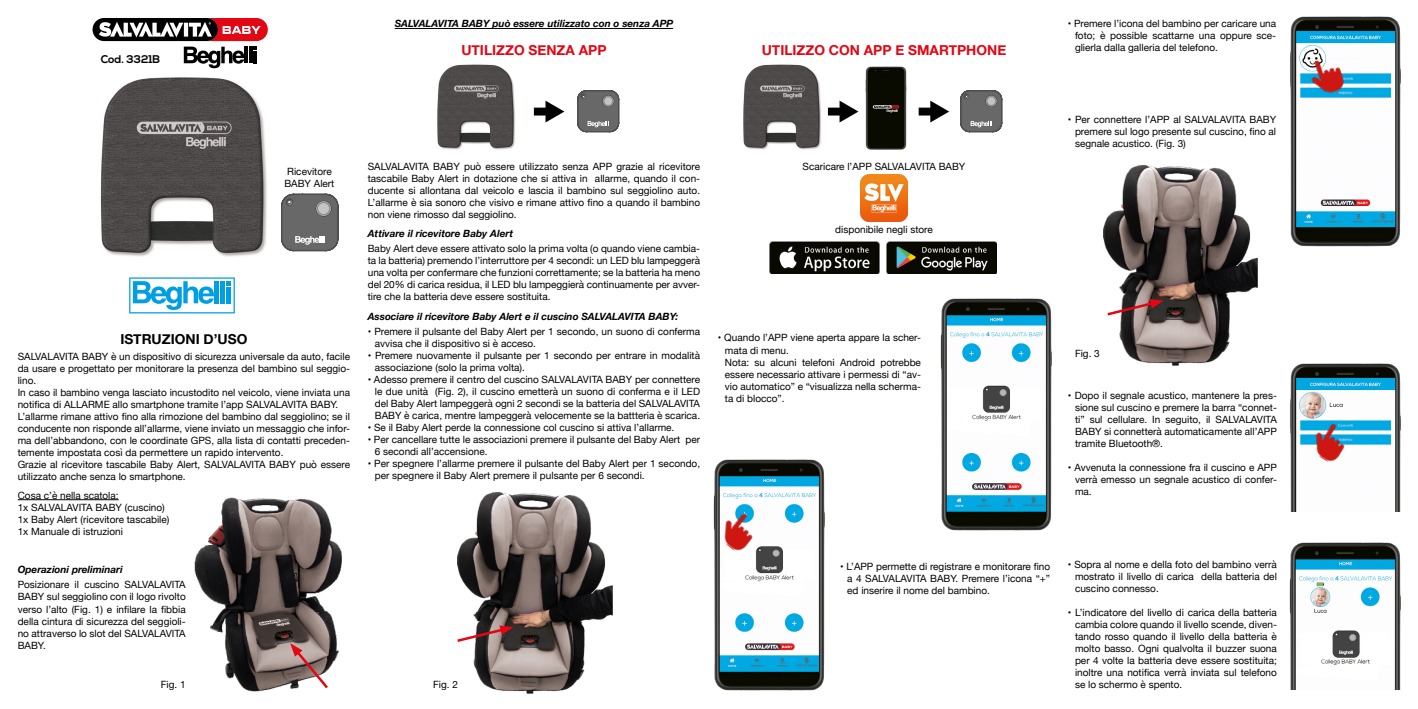
<style>
.page{position:relative;width:1418px;height:709px;background:#fff}
.page>*{position:absolute;margin:0;border:0;box-sizing:border-box;transform-origin:0 0}
.t1{font:700 13.75px "Helvetica Neue";color:#e30613}
.t2{font:700 13.75px "Helvetica Neue";color:#000}
.t3{font:700 11.12px "Nexa";color:#020203}
.t4{font:10px/12px "Helvetica Neue";color:#000;text-align:justify}
.t5{font:italic 700 10px "Helvetica Neue";color:#000}
</style>
<div class="page">
<hr style="left:18px;top:499px;width:101px;height:1px;background:#000">
<hr style="left:395px;top:28px;width:278px;height:1px;background:#000">
<img style="left:100px;top:77px;width:167px;height:180px">
<svg style="left:92px;top:18px;width:176px;height:50px"></svg>
<svg style="left:281px;top:194px;width:57px;height:57px;background:#747474"></svg>
<img style="left:194px;top:497px;width:148px;height:195px">
<svg style="left:129px;top:277px;width:106px;height:36px"></svg>
<svg style="left:290px;top:643px;width:40px;height:48px"></svg>
<img style="left:437px;top:64px;width:78px;height:86px">
<svg style="left:577px;top:90px;width:42px;height:42px;background:#727272"></svg>
<svg style="left:534px;top:101px;width:30px;height:21px"></svg>
<img style="left:743px;top:64px;width:78px;height:86px">
<svg style="left:960px;top:90px;width:41px;height:42px;background:#727272"></svg>
<svg style="left:918px;top:101px;width:31px;height:21px"></svg>
<svg style="left:828px;top:101px;width:30px;height:21px"></svg>
<img style="left:457px;top:492px;width:155px;height:202px">
<svg style="left:457px;top:625px;width:56px;height:18px"></svg>
<img style="left:1103px;top:165px;width:154px;height:201px">
<svg style="left:1104px;top:299px;width:59px;height:18px"></svg>
<img style="left:865px;top:66px;width:41px;height:83px">
<img style="left:769px;top:241px;width:110px;height:32px">
<img style="left:886px;top:241px;width:110px;height:32px">
<img style="left:860px;top:174px;width:47px;height:48px">
<img style="left:940px;top:298px;width:112px;height:233px">
<img style="left:1290px;top:16px;width:111px;height:231px">
<img style="left:1304px;top:50px;width:48px;height:48px">
<img style="left:713px;top:459px;width:112px;height:232px">
<img style="left:714px;top:505px;width:53px;height:53px">
<img style="left:1290px;top:363px;width:111px;height:148px">
<img style="left:1305px;top:416px;width:52px;height:52px">
<img style="left:1289px;top:542px;width:112px;height:147px">
<p class="t3" style="left:101px;top:53px;width:61px">Cod. 3321B</p>
<p class="t5" style="left:395px;top:16px;width:280px">SALVALAVITA BABY può essere utilizzato con o senza APP</p>
<h1 class="t1" style="left:461px;top:39px;width:147px">UTILIZZO SENZA APP</h1>
<h1 class="t1" style="left:761px;top:39px;width:246px">UTILIZZO CON APP E SMARTPHONE</h1>
<p class="t4" style="left:1075px;top:18px;width:203px;text-indent:-7px">• Premere l’icona del bambino per caricare una foto; è possible scattarne una oppure sce&shy;glierla dalla galleria del telefono.</p>
<p class="t4" style="left:284px;top:166px;width:51px">Ricevitore<br>BABY Alert</p>
<h1 class="t2" style="left:120px;top:328px;width:129px">ISTRUZIONI D’USO</h1>
<p class="t4" style="left:18px;top:350px;width:334px;text-align:left">SALVALAVITA BABY è un dispositivo di sicurezza universale da auto, facile da usare e progettato per monitorare la presenza del bambino sul seggio&shy;lino.<br>In caso il bambino venga lasciato incustodito nel veicolo, viene inviata una notifica di ALLARME allo smartphone tramite l’app SALVALAVITA BABY.<br>L’allarme rimane attivo fino alla rimozione del bambino dal seggiolino; se il conducente non risponde all’allarme, viene inviato un messaggio che infor&shy;ma dell’abbandono, con le coordinate GPS, alla lista di contatti preceden&shy;temente impostata così da permettere un rapido intervento.<br>Grazie al ricevitore tascabile Baby Alert, SALVALAVITA BABY può essere utilizzato anche senza lo smartphone.</p>
<p class="t4" style="left:18px;top:490px;width:153px;text-align:left">Cosa c’è nella scatola:<br>1x SALVALAVITA BABY (cuscino)<br>1x Baby Alert (ricevitore tascabile)<br>1x Manuale di istruzioni</p>
<p class="t5" style="left:18px;top:561px;width:106px">Operazioni preliminari</p>
<p class="t4" style="left:18px;top:579px;width:169px">Posizionare il cuscino SALVALAVITA BABY sul seggiolino con il logo rivolto verso l’alto (Fig. 1) e infilare la fibbia della cintura di sicurezza del seggioli&shy;no attraverso lo slot del SALVALAVITA BABY.</p>
<p class="t4" style="left:368px;top:161px;width:334px">SALVALAVITA BABY può essere utilizzato senza APP grazie al ricevitore tascabile Baby Alert in dotazione che si attiva in allarme, quando il con&shy;ducente si allontana dal veicolo e lascia il bambino sul seggiolino auto.<br>L’allarme è sia sonoro che visivo e rimane attivo fino a quando il bambino non viene rimosso dal seggiolino.</p>
<p class="t5" style="left:368px;top:225px;width:147px">Attivare il ricevitore Baby Alert</p>
<p class="t4" style="left:368px;top:243px;width:334px">Baby Alert deve essere attivato solo la prima volta (o quando viene cambia&shy;ta la batteria) premendo l’interruttore per 4 secondi: un LED blu lampeggerà una volta per confermare che funzioni correttamente; se la batteria ha meno del 20% di carica residua, il LED blu lampeggierà continuamente per avver&shy;tire che la batteria deve essere sostituita.</p>
<p class="t5" style="left:368px;top:308px;width:312px">Associare il ricevitore Baby Alert e il cuscino SALVALAVITA BABY:</p>
<p class="t4" style="left:375px;top:326px;width:327px;text-indent:-7px">• Premere il pulsante del Baby Alert per 1 secondo, un suono di conferma avvisa che il dispositivo si è acceso.</p>
<p class="t4" style="left:375px;top:350px;width:327px;text-indent:-7px">• Premere nuovamente il pulsante per 1 secondo per entrare in modalità associazione (solo la prima volta).</p>
<p class="t4" style="left:375px;top:374px;width:327px;text-indent:-7px">• Adesso premere il centro del cuscino SALVALAVITA BABY per connettere le due unità (Fig. 2), il cuscino emetterà un suono di conferma e il LED del Baby Alert lampeggerà ogni 2 secondi se la batteria del SALVALAVITA BABY è carica, mentre lampeggerà velocemente se la battteria è scarica.</p>
<p class="t4" style="left:368px;top:422px;width:308px">• Se il Baby Alert perde la connessione col cuscino si attiva l’allarme.</p>
<p class="t4" style="left:375px;top:434px;width:327px;text-indent:-7px">• Per cancellare tutte le associazioni premere il pulsante del Baby Alert per<br>6 secondi all’accensione.</p>
<p class="t4" style="left:375px;top:458px;width:327px;text-indent:-7px">• Per spegnere l’allarme premere il pulsante del Baby Alert per 1 secondo, per spegnere il Baby Alert premere il pulsante per 6 secondi.</p>
<p class="t4" style="left:161px;top:678px;width:26px">Fig. 1</p>
<p class="t4" style="left:433px;top:678px;width:26px">Fig. 2</p>
<p class="t4" style="left:802px;top:161px;width:164px">Scaricare l’APP SALVALAVITA BABY</p>
<p class="t4" style="left:835px;top:224px;width:99px">disponibile negli store</p>
<p class="t4" style="left:725px;top:332px;width:197px;text-align:left;text-indent:-7px">• Quando l’APP viene aperta appare la scher&shy;mata di menu.<br>Nota: su alcuni telefoni Android potrebbe essere necessario attivare i permessi di “av&shy;vio automatico” e “visualizza nella scherma&shy;ta di blocco”.</p>
<p class="t4" style="left:847px;top:560px;width:204px;text-indent:-7px">• L’APP permette di registrare e monitorare fino a 4 SALVALAVITA BABY. Premere l’icona “+” ed inserire il nome del bambino.</p>
<p class="t4" style="left:1075px;top:114px;width:203px;text-indent:-7px">• Per connettere l’APP al SALVALAVITA BABY premere sul logo presente sul cuscino, fino al segnale acustico. (Fig. 3)</p>
<p class="t4" style="left:1075px;top:348px;width:26px">Fig. 3</p>
<p class="t4" style="left:1075px;top:390px;width:203px;text-indent:-7px">• Dopo il segnale acustico, mantenere la pres&shy;sione sul cuscino e premere la barra “connet&shy;ti” sul cellulare. In seguito, il SALVALAVITA BABY si connetterà automaticamente all’APP tramite Bluetooth®.</p>
<p class="t4" style="left:1075px;top:462px;width:203px;text-indent:-7px">• Avvenuta la connessione fra il cuscino e APP verrà emesso un segnale acustico di confer&shy;ma.</p>
<p class="t4" style="left:1075px;top:558px;width:203px;text-indent:-7px">• Sopra al nome e della foto del bambino verrà mostrato il livello di carica della batteria del cuscino connesso.</p>
<p class="t4" style="left:1075px;top:606px;width:203px;text-indent:-7px">• L’indicatore del livello di carica della batteria cambia colore quando il livello scende, diven&shy;tando rosso quando il livello della batteria è molto basso. Ogni qualvolta il buzzer suona per 4 volte la batteria deve essere sostituita; inoltre una notifica verrà inviata sul telefono se lo schermo è spento.</p>
</div>
